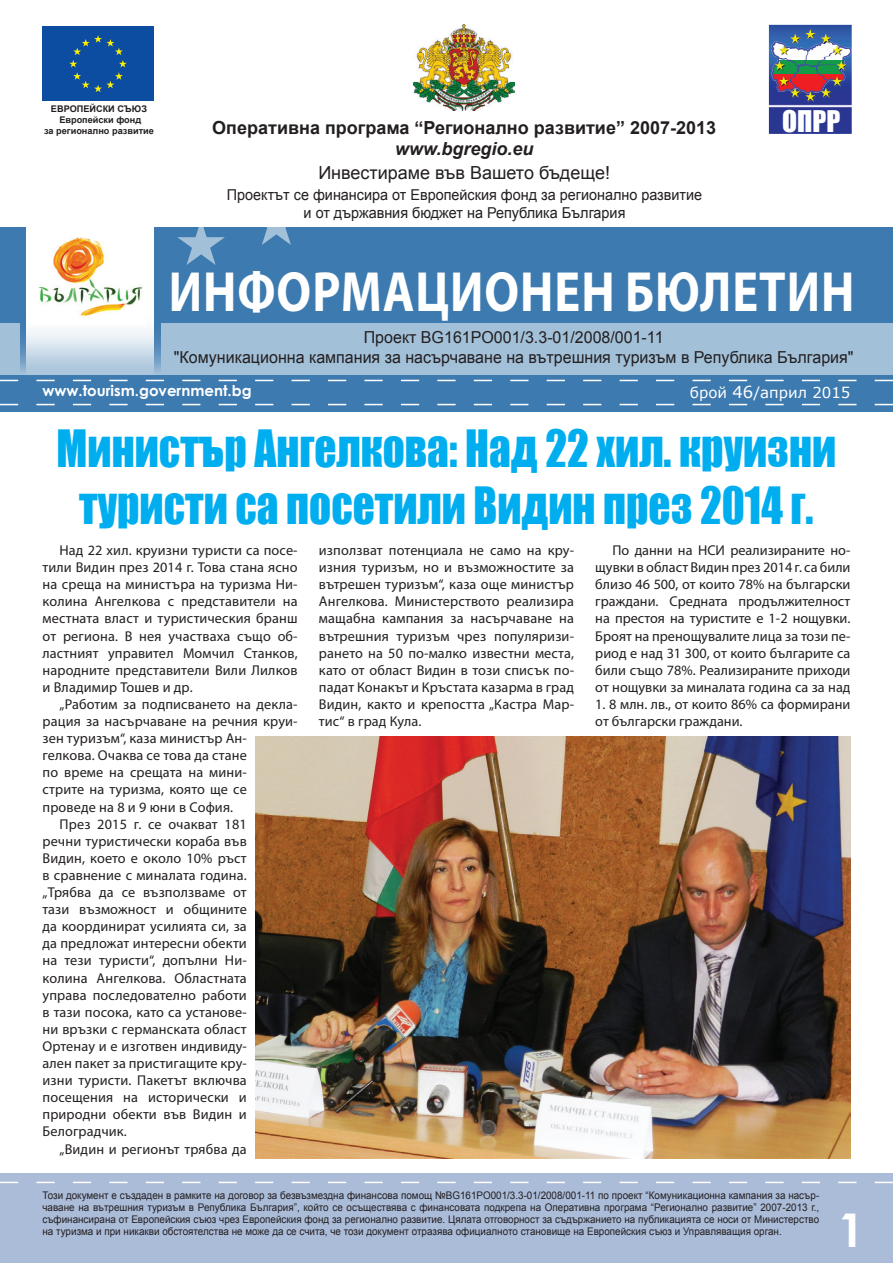
<style>
.page{position:relative;width:893px;height:1263px;background:#fff}
.page>*{position:absolute;margin:0;border:0;box-sizing:border-box;transform-origin:0 0}
.t1{font:700 57px "Myriad Pro";letter-spacing:.02em;color:#fff;scale:.85 1}
.t2{font:47.25px/56.7px "Impact";color:#00aeef;text-align:center;scale:.91 1}
.t3{font:700 46.5px "Century Gothic";color:#fff}
.t4{font:27.6px "Impact";color:#fff}
.t5{font:700 18px "Arial";color:#231f20}
.t6{font:18px "Arial";color:#231f20}
.t7{font:italic 700 18px "Arial";color:#231f20}
.t8{font:16.5px/19.8px "Arial";color:#231f20;text-align:center}
.t9{font:15px/18px "Arial";color:#231f20;text-align:center;scale:.96 1}
.t10{font:700 15px "Century Gothic";color:#fff}
.t11{font:15px "Verdana";color:#fff}
.t12{font:14.25px/17.1px "Myriad Pro";letter-spacing:.01em;color:#231f20;text-align:justify}
.t13{font:10.5px/12px "Arial";color:#231f20;text-align:justify;scale:.94 1}
.t14{font:700 9.15px/10.9px "Arial";color:#231f20;text-align:center}
.s1{font-size:16.5px}
</style>
<div class="page">
<div style="left:0;top:1174px;width:893px;height:89px;background:#abbcd9"></div>
<svg style="left:0;top:1182px;width:893px;height:1px"></svg>
<div style="left:0;top:227px;width:893px;height:185px;background:#3d7ab0"></div>
<svg style="left:177px;top:227px;width:48px;height:38px"></svg>
<svg style="left:262px;top:227px;width:29px;height:18px"></svg>
<div style="left:0;top:324px;width:893px;height:51px;background:#a3c0d9"></div>
<svg style="left:0;top:380px;width:893px;height:1px"></svg>
<svg style="left:0;top:404px;width:893px;height:1px"></svg>
<div style="left:42px;top:27px;width:112px;height:74px;background:#0d4da1"></div>
<svg style="left:42px;top:26px;width:85px;height:66px"></svg>
<img style="left:769px;top:25px;width:83px;height:109px">
<img style="left:771px;top:29px;width:81px;height:73px">
<img style="left:414px;top:25px;width:100px;height:85px">
<svg style="left:20px;top:324px;width:140px;height:58px"></svg>
<svg style="left:26px;top:227px;width:128px;height:155px"></svg>
<div style="left:31px;top:230px;width:115px;height:95px;background:#fff"></div>
<img style="left:39px;top:237px;width:104px;height:80px">
<img style="left:255px;top:736px;width:595px;height:422px">
<p class="t14" style="left:44px;top:103px;width:111px">ЕВРОПЕЙСКИ СЪЮЗ<br>Европейски фонд<br>за регионално развитие</p>
<p class="t5" style="left:212px;top:115px;width:505px">Оперативна програма “Регионално развитие” 2007-2013</p>
<h3 class="t4" style="left:782px;top:99px;width:60px">ОПРР</h3>
<p class="t7" style="left:395px;top:137px;width:140px">www.bgregio.eu</p>
<p class="t6" style="left:318px;top:161px;width:293px">Инвестираме във Вашето бъдеще!</p>
<p class="t9" style="left:227px;top:186px;width:497px">Проектът се финансира от Европейския фонд за регионално развитие и от държавния бюджет на Република България</p>
<h1 class="t1" style="left:169px;top:254px;width:808px">информационен бюлетин</h1>
<p class="t8" style="left:174px;top:328px;width:681px">Проект BG161PO001/3.3-01/2008/001-11<br>"Комуникационна кампания за насърчаване на вътрешния туризъм в Република България"</p>
<p class="t10" style="left:43px;top:379px;width:211px">www.tourism.government.bg</p>
<p class="t11" style="left:690px;top:382px;width:162px">брой <span class="s1">46</span>/април 2015</p>
<h2 class="t2" style="left:57px;top:419px;width:858px">Министър Ангелкова: Над 22 хил. круизни туристи са посетили Видин през 2014 г.</h2>
<p class="t12" style="left:43px;top:541px;width:257px;text-indent:17px">Над 22 хил. круизни туристи са посе&shy;тили Видин през 2014 г. Това стана ясно на среща на министъра на туризма Ни&shy;колина Ангелкова с представители на местната власт и туристическия бранш от региона. В нея участваха също об&shy;ластният управител Момчил Станков, народните представители Вили Лилков и Владимир Тошев и др.</p>
<p class="t12" style="left:60px;top:695px;width:240px">„Работим за подписването на декла-</p>
<p class="t12" style="left:43px;top:712px;width:257px">рация за насърчаване на речния круи-</p>
<p class="t12" style="left:43px;top:729px;width:206px">зен туризъм“, каза министър Ан-</p>
<p class="t12" style="left:43px;top:747px;width:206px">гелкова. Очаква се това да стане</p>
<p class="t12" style="left:43px;top:764px;width:206px">по време на срещата на мини-</p>
<p class="t12" style="left:43px;top:781px;width:206px">стрите на туризма, която ще се</p>
<p class="t12" style="left:43px;top:798px;width:192px">проведе на 8 и 9 юни в София.</p>
<p class="t12" style="left:60px;top:815px;width:189px">През 2015 г. се очакват 181</p>
<p class="t12" style="left:43px;top:832px;width:206px">речни туристически кораба във</p>
<p class="t12" style="left:43px;top:849px;width:206px">Видин, което е около 10% ръст</p>
<p class="t12" style="left:43px;top:866px;width:206px">в сравнение с миналата година.</p>
<p class="t12" style="left:43px;top:883px;width:206px">„Трябва да се възползваме от</p>
<p class="t12" style="left:43px;top:900px;width:206px">тази възможност и общините</p>
<p class="t12" style="left:43px;top:918px;width:206px">да координират усилията си, за</p>
<p class="t12" style="left:43px;top:935px;width:206px">да предложат интересни обекти</p>
<p class="t12" style="left:43px;top:952px;width:206px">на тези туристи“, допълни Ни-</p>
<p class="t12" style="left:43px;top:969px;width:206px">колина Ангелкова. Областната</p>
<p class="t12" style="left:43px;top:986px;width:206px">управа последователно работи</p>
<p class="t12" style="left:43px;top:1003px;width:206px">в тази посока, като са установе-</p>
<p class="t12" style="left:43px;top:1020px;width:206px">ни връзки с германската област</p>
<p class="t12" style="left:43px;top:1037px;width:206px">Ортенау и е изготвен индивиду-</p>
<p class="t12" style="left:43px;top:1054px;width:206px">ален пакет за пристигащите кру-</p>
<p class="t12" style="left:43px;top:1071px;width:206px">изни туристи. Пакетът включва</p>
<p class="t12" style="left:43px;top:1089px;width:206px">посещения на исторически и</p>
<p class="t12" style="left:43px;top:1106px;width:206px">природни обекти във Видин и</p>
<p class="t12" style="left:43px;top:1123px;width:86px">Белоградчик.</p>
<p class="t12" style="left:60px;top:1140px;width:189px">„Видин и регионът трябва да</p>
<p class="t12" style="left:319px;top:541px;width:257px">използват потенциала не само на кру&shy;изния туризъм, но и възможностите за вътрешен туризъм“, каза още министър Ангелкова. Министерството реализира мащабна кампания за насърчаване на вътрешния туризъм чрез популяризи&shy;рането на 50 по-малко известни места, като от област Видин в този списък по&shy;падат Конакът и Кръстата казарма в град Видин, както и крепостта „Кастра Мар&shy;тис“ в град Кула.</p>
<p class="t12" style="left:595px;top:541px;width:257px;text-indent:17px">По данни на НСИ реализираните но&shy;щувки в област Видин през 2014 г. са били близо 46 500, от които 78% на български граждани. Средната продължителност на престоя на туристите е 1-2 нощувки.<br>Броят на пренощувалите лица за този пе&shy;риод е над 31 300, от които българите са били също 78%. Реализираните приходи от нощувки за миналата година са за над</p>
<p class="t12" style="left:595px;top:695px;width:257px">1. 8 млн. лв., от които 86% са формирани от български граждани.</p>
<p class="t13" style="left:43px;top:1190px;width:828px">Този документ е създаден в рамките на договор за безвъзмездна финансова помощ №BG161PO001/3.3-01/2008/001-11 по проект “Комуникационна кампания за насър&shy;чаване на вътрешния туризъм в Република България”, който се осъществява с финансовата подкрепа на Оперативна програма “Регионално развитие” 2007-2013 г., съфинансирана от Европейския съюз чрез Европейския фонд за регионално развитие. Цялата отговорност за съдържанието на публикацията се носи от Министерство на туризма и при никакви обстоятелства не може да се счита, че този документ отразява официалното становище на Европейския съюз и Управляващия орган.</p>
<h3 class="t3" style="left:838px;top:1195px;width:28px">1</h3>
</div>
